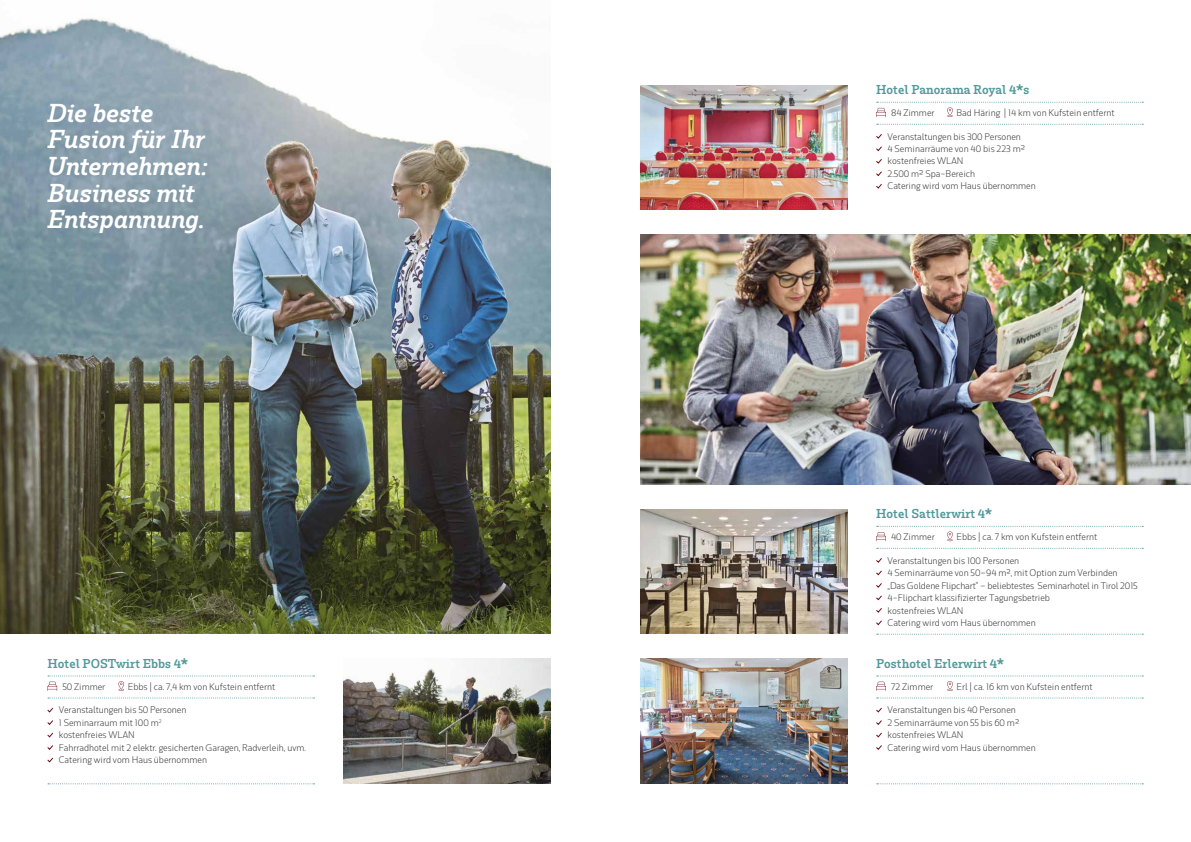
<style>
.page{position:relative;width:1191px;height:842px;background:#fff}
.page>*{position:absolute;margin:0;border:0;box-sizing:border-box;transform-origin:0 0}
.t1{font:italic 600 24.2px/26.6px "Rum Serif";letter-spacing:-.005em;color:#fff}
.t2{font:600 12px "Rum Serif";color:#52999b}
.t3{font:300 9px/12.5px "Rum Sans";color:#3c3c3b}
</style>
<div class="page">
<img style="left:0;top:18px;width:550px;height:616px">
<svg style="left:876px;top:548px;width:267px;height:1px"></svg>
<svg style="left:876px;top:634px;width:267px;height:1px"></svg>
<svg style="left:876px;top:526px;width:267px;height:15px"></svg>
<svg style="left:876px;top:558px;width:6px;height:5px"></svg>
<svg style="left:876px;top:570px;width:6px;height:5px"></svg>
<svg style="left:876px;top:583px;width:6px;height:5px"></svg>
<svg style="left:876px;top:595px;width:6px;height:5px"></svg>
<svg style="left:876px;top:608px;width:6px;height:5px"></svg>
<svg style="left:876px;top:620px;width:6px;height:5px"></svg>
<svg style="left:48px;top:697px;width:266px;height:1px"></svg>
<svg style="left:48px;top:783px;width:266px;height:1px"></svg>
<svg style="left:47px;top:675px;width:267px;height:16px"></svg>
<svg style="left:47px;top:707px;width:6px;height:6px"></svg>
<svg style="left:47px;top:720px;width:6px;height:5px"></svg>
<svg style="left:47px;top:732px;width:6px;height:6px"></svg>
<svg style="left:47px;top:745px;width:6px;height:5px"></svg>
<svg style="left:47px;top:757px;width:6px;height:6px"></svg>
<svg style="left:876px;top:697px;width:267px;height:1px"></svg>
<svg style="left:876px;top:783px;width:267px;height:1px"></svg>
<svg style="left:876px;top:675px;width:267px;height:16px"></svg>
<svg style="left:876px;top:707px;width:6px;height:6px"></svg>
<svg style="left:876px;top:720px;width:6px;height:5px"></svg>
<svg style="left:876px;top:732px;width:6px;height:6px"></svg>
<svg style="left:876px;top:745px;width:6px;height:5px"></svg>
<img style="left:641px;top:509px;width:207px;height:125px">
<img style="left:343px;top:659px;width:207px;height:124px">
<img style="left:641px;top:659px;width:207px;height:124px">
<svg style="left:876px;top:124px;width:267px;height:1px"></svg>
<svg style="left:876px;top:102px;width:267px;height:15px"></svg>
<svg style="left:876px;top:134px;width:6px;height:5px"></svg>
<svg style="left:876px;top:146px;width:6px;height:5px"></svg>
<svg style="left:876px;top:159px;width:6px;height:5px"></svg>
<svg style="left:876px;top:171px;width:6px;height:5px"></svg>
<svg style="left:876px;top:184px;width:6px;height:5px"></svg>
<img style="left:641px;top:85px;width:207px;height:125px">
<img style="left:641px;top:235px;width:550px;height:249px">
<h1 class="t1" style="left:47px;top:99px;width:162px">Die beste<br>Fusion für Ihr<br>Unternehmen:<br>Business mit<br>Entspannung.</h1>
<h2 class="t2" style="left:47px;top:656px;width:142px">Hotel POSTwirt Ebbs 4*</h2>
<p class="t3" style="left:62px;top:680px;width:44px">50 Zimmer</p>
<p class="t3" style="left:128px;top:680px;width:149px">Ebbs | ca. 7,4 km von Kufstein entfernt</p>
<p class="t3" style="left:59px;top:704px;width:249px">Veranstaltungen bis 50 Personen<br>1 Seminarraum mit 100 m<sup>2<br></sup>kostenfreies WLAN<br>Fahrradhotel mit 2 elektr. gesicherten Garagen, Radverleih, uvm.<br>Catering wird vom Haus übernommen</p>
<h2 class="t2" style="left:876px;top:82px;width:155px">Hotel Panorama Royal 4*s</h2>
<p class="t3" style="left:891px;top:106px;width:45px">84 Zimmer</p>
<p class="t3" style="left:956px;top:106px;width:159px">Bad Häring | 14 km von Kufstein entfernt</p>
<p class="t3" style="left:887px;top:130px;width:150px">Veranstaltungen bis 300 Personen<br>4 Seminarräume von 40 bis 223 m² kostenfreies WLAN<br>2.500 m² Spa-Bereich<br>Catering wird vom Haus übernommen</p>
<h2 class="t2" style="left:876px;top:506px;width:117px">Hotel Sattlerwirt 4*</h2>
<p class="t3" style="left:891px;top:531px;width:45px">40 Zimmer</p>
<p class="t3" style="left:956px;top:531px;width:142px">Ebbs | ca. 7 km von Kufstein entfernt</p>
<p class="t3" style="left:887px;top:554px;width:252px">Veranstaltungen bis 100 Personen<br>4 Seminarräume von 50–94 m², mit Option zum Verbinden<br>„Das Goldene Flipchart“ – beliebtestes Seminarhotel in Tirol 2015<br>4-Flipchart klassifizierter Tagungsbetrieb<br>kostenfreies WLAN<br>Catering wird vom Haus übernommen</p>
<h2 class="t2" style="left:876px;top:656px;width:129px">Posthotel Erlerwirt 4*</h2>
<p class="t3" style="left:891px;top:680px;width:44px">72 Zimmer</p>
<p class="t3" style="left:956px;top:680px;width:137px">Erl | ca. 16 km von Kufstein entfernt</p>
<p class="t3" style="left:887px;top:704px;width:150px">Veranstaltungen bis 40 Personen<br>2 Seminarräume von 55 bis 60 m² kostenfreies WLAN<br>Catering wird vom Haus übernommen</p>
</div>
